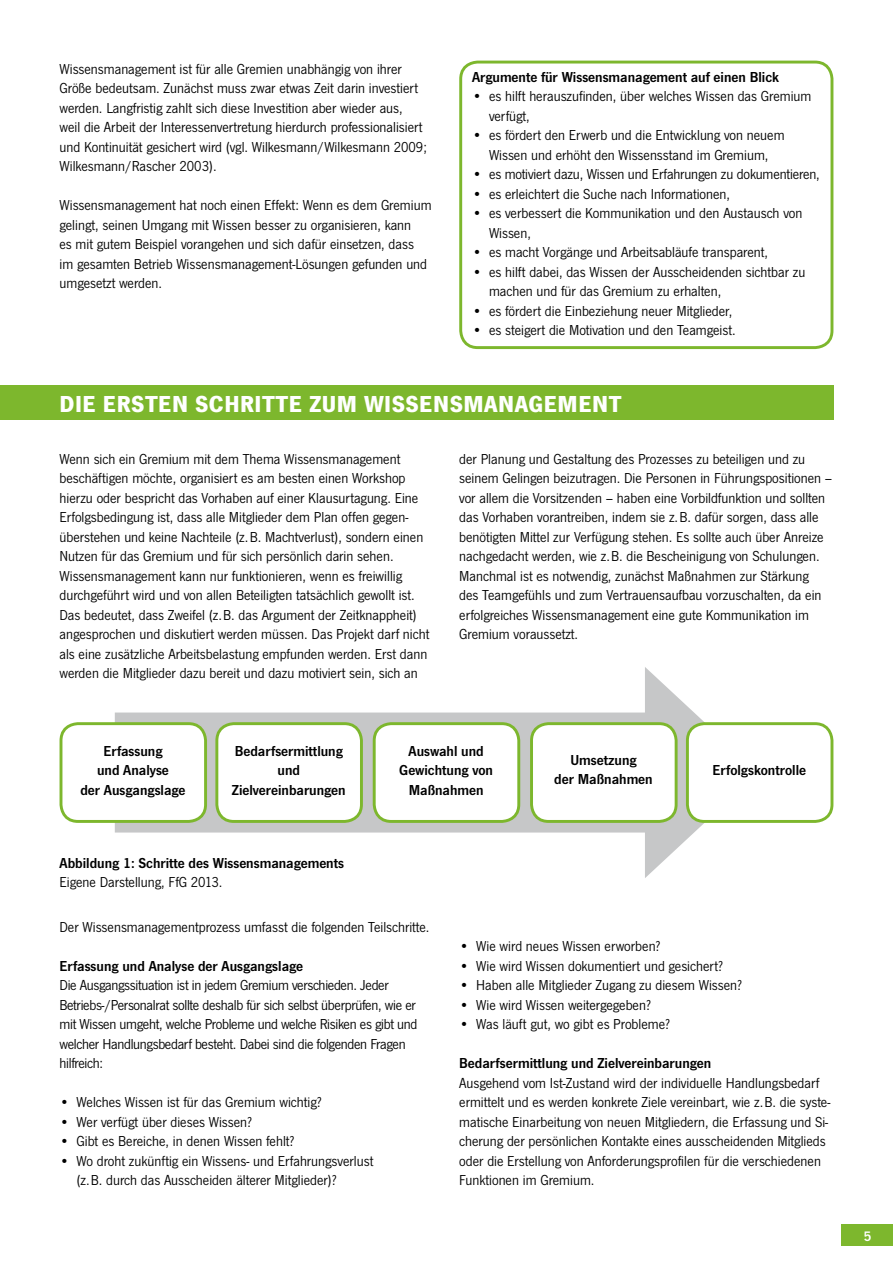
<style>
.page{position:relative;width:893px;height:1263px;background:#fff}
.page>*{position:absolute;margin:0;border:0;box-sizing:border-box;transform-origin:0 0}
.t1{font:700 24px "News Got T";letter-spacing:.02em;color:#fff}
.t2{font:15px/19.5px "News Got T";color:#000}
.t3{font:15px/19.5px "News Got T Dem";color:#000;text-align:center}
.t4{font:15px/19.5px "News Got T";letter-spacing:-.02em;color:#000}
.t5{font:14.25px "News Got T Dem";color:#fff}
</style>
<div class="page">
<div style="left:842px;top:1225px;width:51px;height:21px;background:#7db72d"></div>
<div style="left:459px;top:61px;width:374px;height:288px;border:3px solid #7db72d;border-radius:17px"></div>
<div style="left:0;top:386px;width:833px;height:34px;background:#7db72d"></div>
<div style="left:115px;top:712px;width:551px;height:120px;background:#c6c7c8"></div>
<svg style="left:645px;top:667px;width:59px;height:211px"></svg>
<div style="left:61px;top:724px;width:145px;height:97px;background:#fff;border-radius:17px"></div>
<div style="left:60px;top:722px;width:147px;height:101px;border:3px solid #7db72d;border-radius:17px"></div>
<div style="left:217px;top:724px;width:144px;height:97px;background:#fff;border-radius:17px"></div>
<div style="left:215px;top:722px;width:148px;height:101px;border:3px solid #7db72d;border-radius:17px"></div>
<div style="left:374px;top:724px;width:145px;height:97px;background:#fff;border-radius:17px"></div>
<div style="left:373px;top:722px;width:147px;height:101px;border:3px solid #7db72d;border-radius:17px"></div>
<div style="left:531px;top:724px;width:145px;height:97px;background:#fff;border-radius:17px"></div>
<div style="left:530px;top:722px;width:148px;height:101px;border:3px solid #7db72d;border-radius:17px"></div>
<div style="left:687px;top:724px;width:145px;height:97px;background:#fff;border-radius:17px"></div>
<div style="left:686px;top:722px;width:147px;height:101px;border:3px solid #7db72d;border-radius:17px"></div>
<p class="t2" style="left:60px;top:59px;width:369px">Wissensmanagement ist für alle Gremien unabhängig von ihrer Größe bedeutsam. Zunächst muss zwar etwas Zeit darin investiert werden. Langfristig zahlt sich diese Investition aber wieder aus, weil die Arbeit der Interessenvertretung hierdurch professionalisiert und Kontinuität gesichert wird (vgl. Wilkesmann/Wilkesmann 2009; Wilkesmann/Rascher 2003).</p>
<p class="t2" style="left:60px;top:196px;width:374px">Wissensmanagement hat noch einen Effekt: Wenn es dem Gremium gelingt, seinen Umgang mit Wissen besser zu organisieren, kann<br>es mit gutem Beispiel vorangehen und sich dafür einsetzen, dass<br>im gesamten Betrieb Wissensmanagement-Lösungen gefunden und umgesetzt werden.</p>
<p class="t3" style="left:472px;top:67px;width:309px">Argumente für Wissensmanagement auf einen Blick</p>
<p class="t2" style="left:489px;top:87px;width:324px;text-indent:-17px">• es hilft herauszufinden, über welches Wissen das Gremium verfügt,</p>
<p class="t2" style="left:472px;top:126px;width:314px;text-align:center">• es fördert den Erwerb und die Entwicklung von neuem<br>Wissen und erhöht den Wissensstand im Gremium,</p>
<p class="t2" style="left:472px;top:165px;width:349px">• es motiviert dazu, Wissen und Erfahrungen zu dokumentieren,</p>
<p class="t2" style="left:472px;top:184px;width:260px">• es erleichtert die Suche nach Informationen,</p>
<p class="t2" style="left:489px;top:204px;width:315px;text-indent:-17px">• es verbessert die Kommunikation und den Austausch von<br>Wissen,</p>
<p class="t2" style="left:472px;top:243px;width:298px">• es macht Vorgänge und Arbeitsabläufe transparent,</p>
<p class="t2" style="left:489px;top:262px;width:318px;text-indent:-17px">• es hilft dabei, das Wissen der Ausscheidenden sichtbar zu machen und für das Gremium zu erhalten,</p>
<p class="t2" style="left:472px;top:301px;width:262px">• es fördert die Einbeziehung neuer Mitglieder,</p>
<p class="t2" style="left:472px;top:321px;width:265px">• es steigert die Motivation und den Teamgeist.</p>
<h1 class="t1" style="left:60px;top:390px;width:564px">DIE ERSTEN SCHRITTE ZUM WISSENSMANAGEMENT</h1>
<p class="t2" style="left:60px;top:449px;width:371px">Wenn sich ein Gremium mit dem Thema Wissensmanagement beschäftigen möchte, organisiert es am besten einen Workshop hierzu oder bespricht das Vorhaben auf einer Klausurtagung. Eine Erfolgsbedingung ist, dass alle Mitglieder dem Plan offen gegen&shy;überstehen und keine Nachteile (z.B. Machtverlust), sondern einen Nutzen für das Gremium und für sich persönlich darin sehen.<br>Wissensmanagement kann nur funktionieren, wenn es freiwillig durchgeführt wird und von allen Beteiligten tatsächlich gewollt ist.<br>Das bedeutet, dass Zweifel (z.B. das Argument der Zeitknappheit) angesprochen und diskutiert werden müssen. Das Projekt darf nicht als eine zusätzliche Arbeitsbelastung empfunden werden. Erst dann werden die Mitglieder dazu bereit und dazu motiviert sein, sich an</p>
<p class="t2" style="left:459px;top:449px;width:375px">der Planung und Gestaltung des Prozesses zu beteiligen und zu seinem Gelingen beizutragen. Die Personen in Führungspositionen – vor allem die Vorsitzenden – haben eine Vorbildfunktion und sollten das Vorhaben vorantreiben, indem sie z.B. dafür sorgen, dass alle benötigten Mittel zur Verfügung stehen. Es sollte auch über Anreize nachgedacht werden, wie z.B. die Bescheinigung von Schulungen.<br>Manchmal ist es notwendig, zunächst Maßnahmen zur Stärkung<br>des Teamgefühls und zum Vertrauensaufbau vorzuschalten, da ein erfolgreiches Wissensmanagement eine gute Kommunikation im Gremium voraussetzt.</p>
<p class="t3" style="left:80px;top:741px;width:107px">Erfassung<br>und Analyse<br>der Ausgangslage</p>
<p class="t3" style="left:232px;top:741px;width:115px">Bedarfsermittlung und<br>Zielvereinbarungen</p>
<p class="t3" style="left:399px;top:741px;width:95px">Auswahl und<br>Gewichtung von<br>Maßnahmen</p>
<p class="t3" style="left:554px;top:750px;width:100px">Umsetzung<br>der Maßnahmen</p>
<p class="t3" style="left:713px;top:761px;width:95px">Erfolgskontrolle</p>
<p class="t3" style="left:60px;top:853px;width:286px">Abbildung 1: Schritte des Wissensmanagements</p>
<p class="t2" style="left:60px;top:873px;width:164px">Eigene Darstellung, FfG 2013.</p>
<p class="t2" style="left:60px;top:917px;width:372px">Der Wissensmanagementprozess umfasst die folgenden Teilschritte.</p>
<p class="t3" style="left:60px;top:956px;width:245px">Erfassung und Analyse der Ausgangslage</p>
<p class="t4" style="left:60px;top:976px;width:359px">Die Ausgangssituation ist in jedem Gremium verschieden. Jeder Betriebs-/Personalrat sollte deshalb für sich selbst überprüfen, wie er mit Wissen umgeht, welche Probleme und welche Risiken es gibt und welcher Handlungsbedarf besteht. Dabei sind die folgenden Fragen hilfreich:</p>
<p class="t2" style="left:60px;top:1093px;width:264px">• Welches Wissen ist für das Gremium wichtig?</p>
<p class="t2" style="left:60px;top:1112px;width:194px">• Wer verfügt über dieses Wissen?</p>
<p class="t2" style="left:60px;top:1132px;width:237px">• Gibt es Bereiche, in denen Wissen fehlt?</p>
<p class="t2" style="left:77px;top:1151px;width:298px;text-indent:-17px">• Wo droht zukünftig ein Wissens- und Erfahrungsverlust (z.B. durch das Ausscheiden älterer Mitglieder)?</p>
<p class="t2" style="left:459px;top:937px;width:203px">• Wie wird neues Wissen erworben?</p>
<p class="t2" style="left:459px;top:956px;width:265px">• Wie wird Wissen dokumentiert und gesichert?</p>
<p class="t2" style="left:459px;top:976px;width:285px">• Haben alle Mitglieder Zugang zu diesem Wissen?</p>
<p class="t2" style="left:459px;top:995px;width:193px">• Wie wird Wissen weitergegeben?</p>
<p class="t2" style="left:459px;top:1015px;width:213px">• Was läuft gut, wo gibt es Probleme?</p>
<p class="t3" style="left:459px;top:1053px;width:254px">Bedarfsermittlung und Zielvereinbarungen</p>
<p class="t2" style="left:459px;top:1073px;width:373px">Ausgehend vom Ist-Zustand wird der individuelle Handlungsbedarf ermittelt und es werden konkrete Ziele vereinbart, wie z.B. die syste&shy;matische Einarbeitung von neuen Mitgliedern, die Erfassung und Si&shy;cherung der persönlichen Kontakte eines ausscheidenden Mitglieds oder die Erstellung von Anforderungsprofilen für die verschiedenen Funktionen im Gremium.</p>
<p class="t5" style="left:864px;top:1228px;width:9px">5</p>
</div>
